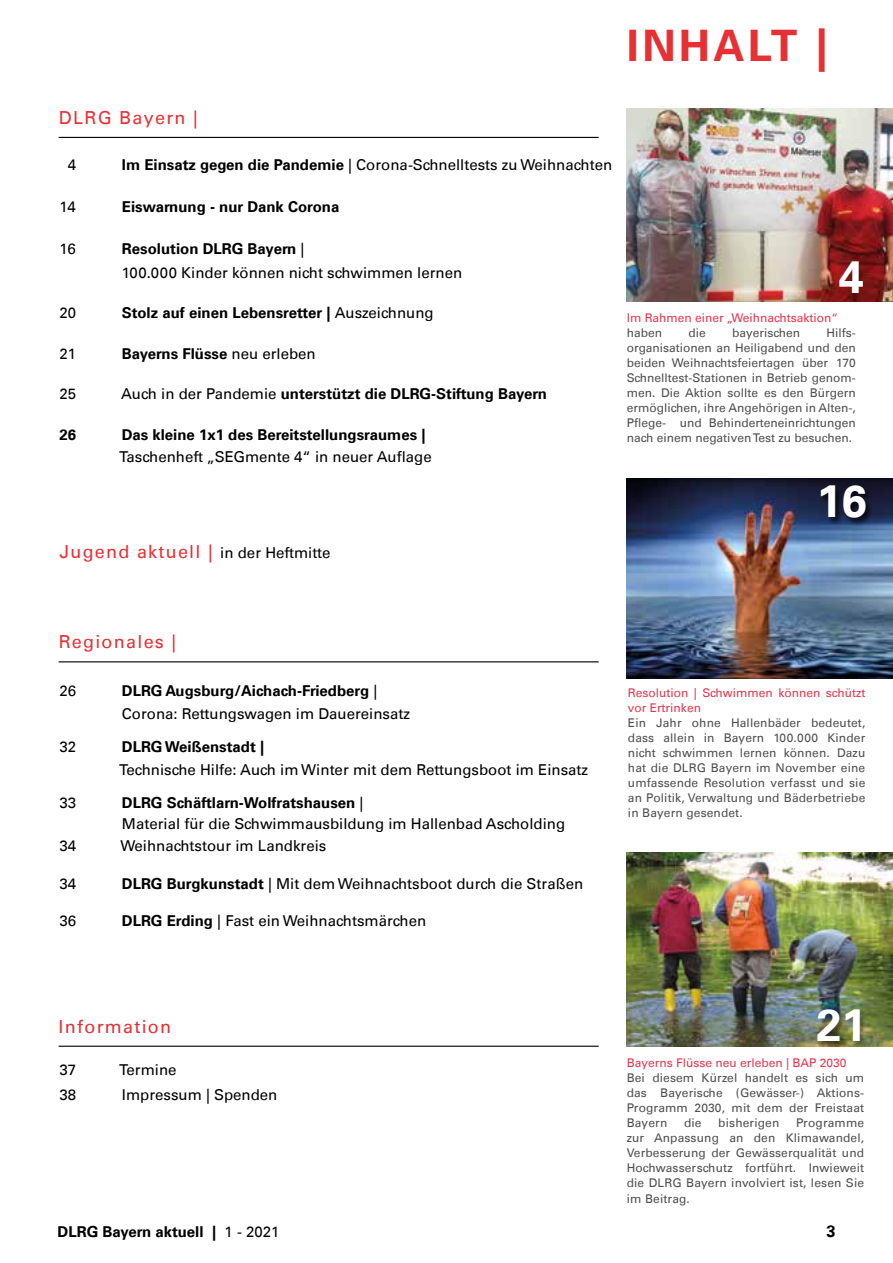
<style>
.page{position:relative;width:893px;height:1263px;background:#fff}
.page>*{position:absolute;margin:0;border:0;box-sizing:border-box;transform-origin:0 0}
.t1{font:700 45px "DLRG Univers";color:#fff}
.t2{font:700 43.5px "DLRG Univers";letter-spacing:.07em;color:#e73034}
.t3{font:18px "DLRG Univers";letter-spacing:.07em;color:#e73034}
.t4{font:700 16.5px "DLRG Univers";color:#000}
.t5{font:15px/24px "DLRG Univers";color:#000}
.t6{font:700 15px "DLRG Univers";color:#000}
.t7{font:12px/15px "DLRG Univers";letter-spacing:.01em;color:#504f4f;text-align:justify}
.t8{font:12px/15px "DLRG Univers";color:#e5374e}
.s1{font-weight:700}
.s2{font-weight:400}
.s3{font-size:15px;color:#000}
</style>
<div class="page">
<img style="left:627px;top:852px;width:266px;height:194px">
<img style="left:627px;top:109px;width:266px;height:193px">
<hr style="left:59px;top:137px;width:540px;height:1px;background:#000">
<hr style="left:59px;top:661px;width:540px;height:1px;background:#000">
<hr style="left:59px;top:1046px;width:540px;height:1px;background:#000">
<div style="left:816px;top:1007px;width:51px;height:41px;background:#000;opacity:.34"></div>
<img style="left:627px;top:478px;width:266px;height:200px">
<div style="left:820px;top:484px;width:53px;height:41px;background:#000;opacity:.75"></div>
<h3 class="t3" style="left:59px;top:107px;width:140px">DLRG Bayern |</h3>
<p class="t5" style="left:68px;top:153px;width:10px">4</p>
<p class="t5" style="left:122px;top:153px;width:492px"><span class="s1">Im Einsatz gegen die Pandemie</span> | Corona-Schnelltests zu Weihnachten</p>
<p class="t5" style="left:60px;top:195px;width:18px">14</p>
<p class="t6" style="left:122px;top:198px;width:219px">Eiswarnung - nur Dank Corona</p>
<p class="t5" style="left:60px;top:237px;width:18px">16</p>
<p class="t5" style="left:122px;top:237px;width:342px"><span class="s1">Resolution DLRG Bayern</span> |<br>100.000 Kinder können nicht schwimmen lernen</p>
<p class="t5" style="left:60px;top:301px;width:18px">20</p>
<p class="t6" style="left:122px;top:304px;width:313px">Stolz auf einen Lebensretter | <span class="s2">Auszeichnung</span></p>
<p class="t5" style="left:60px;top:342px;width:18px">21</p>
<p class="t6" style="left:122px;top:345px;width:195px">Bayerns Flüsse <span class="s2">neu erleben</span></p>
<p class="t5" style="left:60px;top:382px;width:18px">25</p>
<p class="t6" style="left:121px;top:385px;width:427px"><span class="s2">Auch in der Pandemie</span> unterstützt die DLRG-Stiftung Bayern</p>
<p class="t6" style="left:60px;top:426px;width:18px">26</p>
<p class="t6" style="left:122px;top:426px;width:305px">Das kleine 1x1 des Bereitstellungsraumes |</p>
<p class="t5" style="left:119px;top:445px;width:314px">Taschenheft „SEGmente 4“ in neuer Auflage</p>
<h3 class="t3" style="left:60px;top:541px;width:272px">Jugend aktuell | <span class="s3">in der Heftmitte</span></h3>
<h2 class="t2" style="left:627px;top:20px;width:202px">INHALT |</h2>
<h1 class="t1" style="left:839px;top:251px;width:27px">4</h1>
<p class="t8" style="left:627px;top:310px;width:213px">Im Rahmen einer „Weihnachtsaktion“</p>
<p class="t7" style="left:627px;top:325px;width:37px">haben</p>
<p class="t7" style="left:688px;top:325px;width:19px">die</p>
<p class="t7" style="left:732px;top:325px;width:70px">bayerischen</p>
<p class="t7" style="left:627px;top:325px;width:231px;text-indent:200px">Hilfs&shy;organisationen an Heiligabend und den beiden Weihnachtsfeiertagen über 170<br>Schnelltest-Stationen in Betrieb genom&shy;men. Die Aktion sollte es den Bürgern ermöglichen, ihre Angehörigen in Alten-, Pflege- und Behinderteneinrichtungen nach einem negativen Test zu besuchen.</p>
<h1 class="t1" style="left:817px;top:475px;width:52px">16</h1>
<h3 class="t3" style="left:59px;top:631px;width:119px">Regionales |</h3>
<p class="t5" style="left:60px;top:679px;width:18px">26</p>
<p class="t5" style="left:122px;top:680px;width:290px;line-height:22.5px"><span class="s1">DLRG Augsburg/Aichach-Friedberg</span> |<br>Corona: Rettungswagen im Dauereinsatz</p>
<p class="t5" style="left:60px;top:735px;width:18px">32</p>
<p class="t6" style="left:122px;top:738px;width:144px">DLRG Weißenstadt |</p>
<p class="t5" style="left:119px;top:757px;width:470px">Technische Hilfe: Auch im Winter mit dem Rettungsboot im Einsatz</p>
<p class="t5" style="left:60px;top:790px;width:18px">33</p>
<p class="t5" style="left:122px;top:792px;width:445px;line-height:21px"><span class="s1">DLRG Schäftlarn-Wolfratshausen</span> |<br>Material für die Schwimmausbildung im Hallenbad Ascholding</p>
<p class="t5" style="left:60px;top:834px;width:18px">34</p>
<p class="t5" style="left:120px;top:834px;width:207px">Weihnachtstour im Landkreis</p>
<p class="t5" style="left:60px;top:871px;width:18px">34</p>
<p class="t5" style="left:122px;top:871px;width:463px"><span class="s1">DLRG Burgkunstadt</span> | Mit dem Weihnachtsboot durch die Straßen</p>
<p class="t5" style="left:60px;top:909px;width:18px">36</p>
<p class="t5" style="left:122px;top:909px;width:306px"><span class="s1">DLRG Erding</span> | Fast ein Weihnachtsmärchen</p>
<p class="t8" style="left:628px;top:685px;width:239px">Resolution | Schwimmen können schützt vor Ertrinken</p>
<p class="t7" style="left:628px;top:715px;width:239px">Ein Jahr ohne Hallenbäder bedeutet, dass allein in Bayern 100.000 Kinder nicht schwimmen lernen können. Dazu hat die DLRG Bayern im November eine umfassende Resolution verfasst und sie an Politik, Verwaltung und Bäderbetriebe in Bayern gesendet.</p>
<h3 class="t3" style="left:59px;top:1016px;width:114px">Information</h3>
<p class="t5" style="left:60px;top:1057px;width:18px">37</p>
<p class="t5" style="left:119px;top:1057px;width:59px">Termine</p>
<p class="t5" style="left:60px;top:1083px;width:18px">38</p>
<p class="t5" style="left:122px;top:1083px;width:157px">Impressum | Spenden</p>
<h1 class="t1" style="left:816px;top:998px;width:52px">21</h1>
<p class="t8" style="left:627px;top:1055px;width:221px">Bayerns Flüsse neu erleben | BAP 2030</p>
<p class="t7" style="left:627px;top:1070px;width:239px">Bei diesem Kürzel handelt es sich um das Bayerische (Gewässer-) Aktions-Programm 2030, mit dem der Freistaat Bayern</p>
<p class="t7" style="left:627px;top:1115px;width:239px;text-indent:169px">Programme zur Anpassung an den Klimawandel, Verbesserung der Gewässerqualität und Hochwasserschutz fortführt. Inwieweit die DLRG Bayern involviert ist, lesen Sie</p>
<p class="t7" style="left:627px;top:1191px;width:65px">im Beitrag.</p>
<p class="t7" style="left:684px;top:1115px;width:19px">die</p>
<p class="t7" style="left:718px;top:1115px;width:63px">bisherigen</p>
<p class="t6" style="left:58px;top:1222px;width:223px">DLRG Bayern aktuell | <span class="s2">1 - 2021</span></p>
<h3 class="t4" style="left:826px;top:1221px;width:11px">3</h3>
</div>
